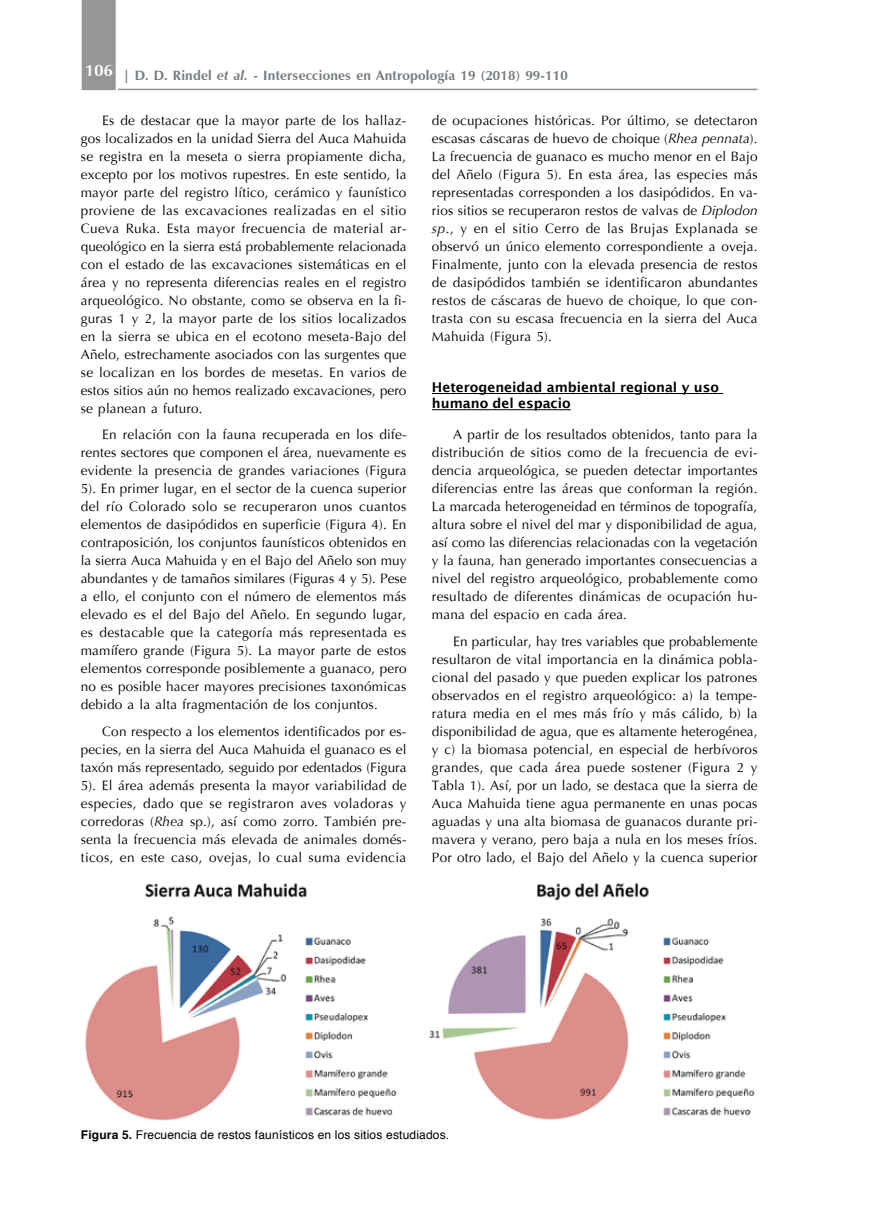
<style>
.page{position:relative;width:881px;height:1229px;background:#fff}
.page>*{position:absolute;margin:0;border:0;box-sizing:border-box;transform-origin:0 0}
.t1{font:13.5px/18px "Optima";letter-spacing:.015em;color:#000;text-align:justify}
.t2{font:700 13.5px "Zapf Humanist 601 BT";letter-spacing:.015em;color:#767b7f}
.t3{font:600 13.5px/16.2px "Lucida Sans";color:#000}
.t4{font:12px "Helvetica";letter-spacing:.015em;color:#000}
.s1{font-style:italic}
.s2{font-weight:700}
</style>
<div class="page">
<hr style="left:118px;top:89px;width:639px;height:1px;background:#969696">
<div style="left:82px;top:0;width:34px;height:90px;background:#969696"></div>
<hr style="left:432px;top:393px;width:291px;height:1px;background:#000">
<hr style="left:432px;top:409px;width:138px;height:1px;background:#000">
<img style="left:85px;top:883px;width:670px;height:238px">
<p class="t2" style="left:85px;top:67px;width:484px"><sup>106</sup> | D. D. Rindel <span class="s1">et al.</span> - Intersecciones en Antropología 19 (2018) 99-110</p>
<p class="t1" style="left:81px;top:112px;width:327px;text-indent:21px">Es de destacar que la mayor parte de los hallaz&shy;gos localizados en la unidad Sierra del Auca Mahuida se registra en la meseta o sierra propiamente dicha, excepto por los motivos rupestres. En este sentido, la mayor parte del registro lítico, cerámico y faunístico proviene de las excavaciones realizadas en el sitio Cueva Ruka. Esta mayor frecuencia de material ar&shy;queológico en la sierra está probablemente relacionada con el estado de las excavaciones sistemáticas en el área y no representa diferencias reales en el registro arqueológico. No obstante, como se observa en la fi&shy;guras 1 y 2, la mayor parte de los sitios localizados en la sierra se ubica en el ecotono meseta-Bajo del Añelo, estrechamente asociados con las surgentes que se localizan en los bordes de mesetas. En varios de estos sitios aún no hemos realizado excavaciones, pero se planean a futuro.</p>
<p class="t1" style="left:81px;top:426px;width:327px;text-indent:21px">En relación con la fauna recuperada en los dife&shy;rentes sectores que componen el área, nuevamente es evidente la presencia de grandes variaciones (Figura 5). En primer lugar, en el sector de la cuenca superior del río Colorado solo se recuperaron unos cuantos elementos de dasipódidos en superficie (Figura 4). En contraposición, los conjuntos faunísticos obtenidos en la sierra Auca Mahuida y en el Bajo del Añelo son muy abundantes y de tamaños similares (Figuras 4 y 5). Pese a ello, el conjunto con el número de elementos más elevado es el del Bajo del Añelo. En segundo lugar, es destacable que la categoría más representada es mamífero grande (Figura 5). La mayor parte de estos elementos corresponde posiblemente a guanaco, pero no es posible hacer mayores precisiones taxonómicas debido a la alta fragmentación de los conjuntos.</p>
<p class="t1" style="left:81px;top:722px;width:327px;text-indent:21px">Con respecto a los elementos identificados por es&shy;pecies, en la sierra del Auca Mahuida el guanaco es el taxón más representado, seguido por edentados (Figura 5). El área además presenta la mayor variabilidad de especies, dado que se registraron aves voladoras y corredoras (<span class="s1">Rhea</span> sp.), así como zorro. También pre&shy;senta la frecuencia más elevada de animales domés&shy;ticos, en este caso, ovejas, lo cual suma evidencia</p>
<p class="t1" style="left:432px;top:112px;width:327px">de ocupaciones históricas. Por último, se detectaron escasas cáscaras de huevo de choique (<span class="s1">Rhea pennata</span>).<br>La frecuencia de guanaco es mucho menor en el Bajo del Añelo (Figura 5). En esta área, las especies más representadas corresponden a los dasipódidos. En va&shy;rios sitios se recuperaron restos de valvas de <span class="s1">Diplodon sp</span>., y en el sitio Cerro de las Brujas Explanada se observó un único elemento correspondiente a oveja.<br>Finalmente, junto con la elevada presencia de restos de dasipódidos también se identificaron abundantes restos de cáscaras de huevo de choique, lo que con&shy;trasta con su escasa frecuencia en la sierra del Auca Mahuida (Figura 5).</p>
<p class="t3" style="left:432px;top:379px;width:288px">Heterogeneidad ambiental regional y uso humano del espacio</p>
<p class="t1" style="left:432px;top:426px;width:327px;text-indent:21px">A partir de los resultados obtenidos, tanto para la distribución de sitios como de la frecuencia de evi&shy;dencia arqueológica, se pueden detectar importantes diferencias entre las áreas que conforman la región.<br>La marcada heterogeneidad en términos de topografía, altura sobre el nivel del mar y disponibilidad de agua, así como las diferencias relacionadas con la vegetación y la fauna, han generado importantes consecuencias a nivel del registro arqueológico, probablemente como resultado de diferentes dinámicas de ocupación hu&shy;mana del espacio en cada área.</p>
<p class="t1" style="left:432px;top:632px;width:327px;text-indent:21px">En particular, hay tres variables que probablemente resultaron de vital importancia en la dinámica pobla&shy;cional del pasado y que pueden explicar los patrones observados en el registro arqueológico: a) la tempe&shy;ratura media en el mes más frío y más cálido, b) la disponibilidad de agua, que es altamente heterogénea, y c) la biomasa potencial, en especial de herbívoros grandes, que cada área puede sostener (Figura 2 y Tabla 1). Así, por un lado, se destaca que la sierra de Auca Mahuida tiene agua permanente en unas pocas aguadas y una alta biomasa de guanacos durante pri&shy;mavera y verano, pero baja a nula en los meses fríos.<br>Por otro lado, el Bajo del Añelo y la cuenca superior</p>
<p class="t4" style="left:81px;top:1126px;width:370px"><span class="s2">Figura 5.</span> Frecuencia de restos faunísticos en los sitios estudiados.</p>
</div>
